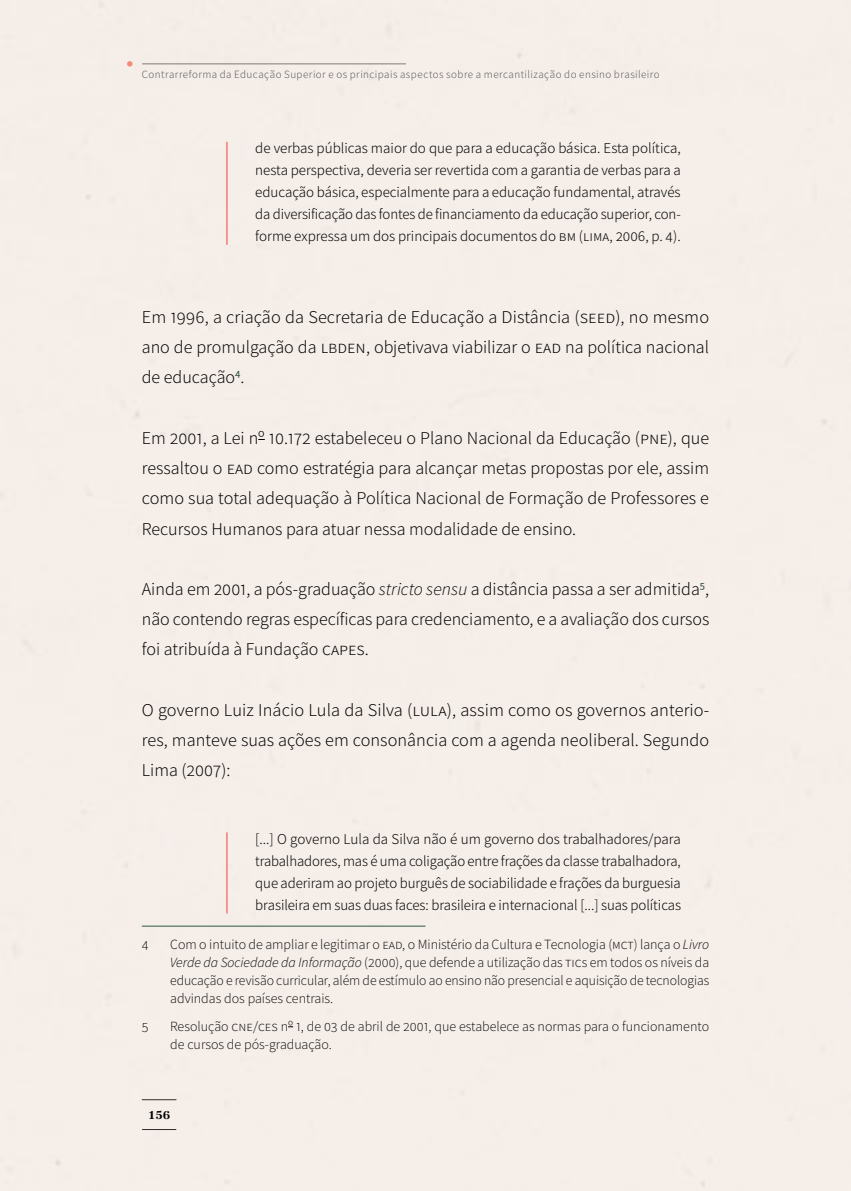
<style>
.page{position:relative;width:851px;height:1191px;background:#fff}
.page>*{position:absolute;margin:0;border:0;box-sizing:border-box;transform-origin:0 0}
.corpo_texto{font:18px/30.2px "Source Sans Variable";color:#000;text-align:justify}
.citacao_recuada{font:15px/22px "Source Sans Variable";letter-spacing:-.005em;color:#000;text-align:justify}
.referencias_corpo{font:14px/18px "Source Sans Variable";color:#000;text-align:justify}
.t1{font:700 12px "URW Antiqua";color:#000}
.t2{font:11px "Source Sans Variable";letter-spacing:.04em;color:#4d4d4d}
.s1{font-style:italic}
</style>
<div class="page">
<div style="left:0;top:0;width:850px;height:1191px;background:#f4ebe5"></div>
<hr style="left:142px;top:64px;width:263px;height:1px;background:#000">
<svg style="left:127px;top:61px;width:5px;height:6px"></svg>
<hr style="left:142px;top:1129px;width:34px;height:1px;background:#000">
<hr style="left:142px;top:1099px;width:34px;height:1px;background:#000">
<hr style="left:226px;top:142px;width:2px;height:103px;background:#f27d73">
<hr style="left:226px;top:832px;width:2px;height:81px;background:#f27d73">
<hr style="left:142px;top:925px;width:283px;height:1px;background:#2e593d">
<p class="t2" style="left:142px;top:67px;width:519px">Contrarreforma da Educação Superior e os principais aspectos sobre a mercantilização do ensino brasileiro</p>
<p class="citacao_recuada" style="left:255px;top:137px;width:427px">de verbas públicas maior do que para a educação básica. Esta política, nesta perspectiva, deveria ser revertida com a garantia de verbas para a educação básica, especialmente para a educação fundamental, através da diversificação das fontes de financiamento da educação superior, con&shy;forme expressa um dos principais documentos do BM (LIMA, 2006, p. 4).</p>
<p class="corpo_texto" style="left:142px;top:302px;width:568px">Em 1996, a criação da Secretaria de Educação a Distância (SEED), no mesmo ano de promulgação da LBDEN, objetivava viabilizar o EAD na política nacional de educação<sup>4</sup>.</p>
<p class="corpo_texto" style="left:142px;top:423px;width:568px">Em 2001, a Lei nº 10.172 estabeleceu o Plano Nacional da Educação (PNE), que ressaltou o EAD como estratégia para alcançar metas propostas por ele, assim como sua total adequação à Política Nacional de Formação de Professores e Recursos Humanos para atuar nessa modalidade de ensino.</p>
<p class="corpo_texto" style="left:142px;top:574px;width:569px">Ainda em 2001, a pós-graduação <span class="s1">stricto sensu</span> a distância passa a ser admitida<sup>5</sup>, não contendo regras específicas para credenciamento, e a avaliação dos cursos foi atribuída à Fundação CAPES.</p>
<p class="corpo_texto" style="left:142px;top:695px;width:569px">O governo Luiz Inácio Lula da Silva (LULA), assim como os governos anterio&shy;res, manteve suas ações em consonância com a agenda neoliberal. Segundo Lima (2007):</p>
<p class="citacao_recuada" style="left:255px;top:827px;width:427px">[...] O governo Lula da Silva não é um governo dos trabalhadores/para trabalhadores, mas é uma coligação entre frações da classe trabalhadora, que aderiram ao projeto burguês de sociabilidade e frações da burguesia brasileira em suas duas faces: brasileira e internacional [...] suas políticas</p>
<p class="referencias_corpo" style="left:142px;top:935px;width:8px">4</p>
<p class="referencias_corpo" style="left:170px;top:935px;width:540px">Com o intuito de ampliar e legitimar o EAD, o Ministério da Cultura e Tecnologia (MCT) lança o <span class="s1">Livro Verde da Sociedade da Informação</span> (2000), que defende a utilização das TICs em todos os níveis da educação e revisão curricular, além de estímulo ao ensino não presencial e aquisição de tecnologias advindas dos países centrais.</p>
<p class="referencias_corpo" style="left:142px;top:1017px;width:8px">5</p>
<p class="referencias_corpo" style="left:170px;top:1017px;width:540px">Resolução CNE/CES nº 1, de 03 de abril de 2001, que estabelece as normas para o funcionamento de cursos de pós-graduação.</p>
<p class="t1" style="left:148px;top:1108px;width:24px">156</p>
</div>
